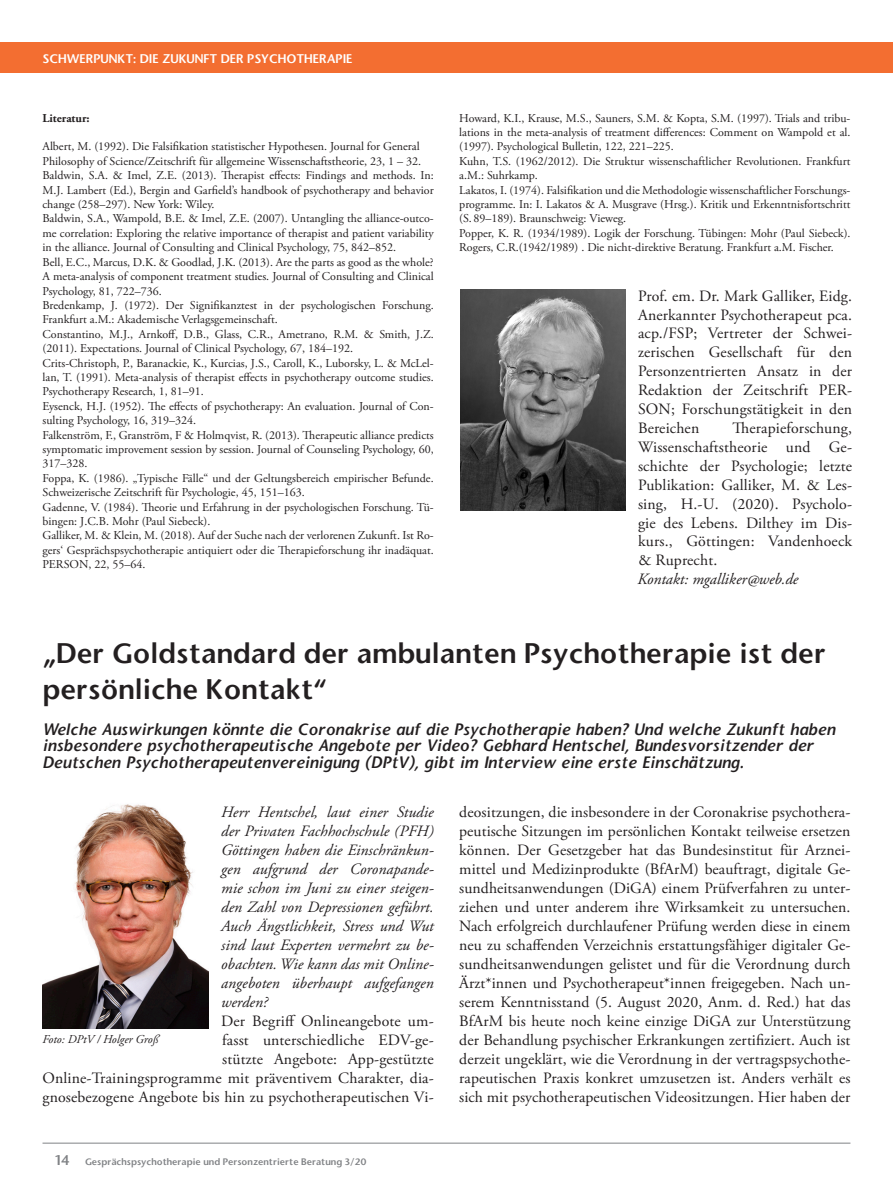
<style>
.page{position:relative;width:893px;height:1191px;background:#fff}
.page>*{position:absolute;margin:0;border:0;box-sizing:border-box;transform-origin:0 0}
.Headlines{font:27px/36px "Stone Sans Semi Boold";color:#231f20}
.Fliesstext_ohne_Einz{font:15.75px/19px "Adobe Garamond Pro";letter-spacing:.01em;color:#231f20;text-align:justify}
.Fliesstext_ohne_Einz-2{font:italic 15.75px/19px "Adobe Garamond Pro";letter-spacing:.005em;color:#231f20;text-align:justify}
.Headlines_1{font:italic 15.75px/16.5px "Stone Sans Semi Boold";color:#231f20}
.Literaturangaben{font:12px/14.4px "Adobe Garamond Pro";color:#231f20;text-align:justify}
.Literaturangaben_Ueb{font:12px/14.4px "Adobe Garamond Pro";color:#231f20}
.t1{font:12px "Stone Sans Semi Boold";color:#fff}
.Bildunterschrift{font:italic 12px "Adobe Garamond Pro";color:#231f20}
.Literaturangaben_Ueb-2{font:700 12px "Adobe Garamond Pro";color:#231f20}
.t2{font:9px "Stone Sans Semi Boold";color:#808285}
.s1{font-size:13.5px}
</style>
<div class="page">
<hr style="left:43px;top:1142px;width:807px;height:1px;background:#808285">
<div style="left:0;top:43px;width:893px;height:30px;background:#f36e31"></div>
<img style="left:460px;top:289px;width:166px;height:221px">
<img style="left:43px;top:804px;width:165px;height:224px">
<p class="t1" style="left:43px;top:51px;width:312px">SCHWERPUNKT: DIE ZUKUNFT DER PSYCHOTHERAPIE</p>
<p class="Literaturangaben_Ueb-2" style="left:43px;top:111px;width:49px">Literatur:</p>
<p class="Literaturangaben_Ueb" style="left:43px;top:140px;width:380px">Albert, M. (1992). Die Falsifikation statistischer Hypothesen. Journal for General<br>Philosophy of Science/Zeitschrift für allgemeine Wissenschaftstheorie, 23, 1 – 32.</p>
<p class="Literaturangaben" style="left:43px;top:169px;width:393px">Baldwin, S.A. &amp; Imel, Z.E. (2013). Therapist effects: Findings and methods. In:<br>M.J. Lambert (Ed.), Bergin and Garfield’s handbook of psychotherapy and behavior change (258–297). New York: Wiley.</p>
<p class="Literaturangaben" style="left:43px;top:212px;width:393px">Baldwin, S.A., Wampold, B.E. &amp; Imel, Z.E. (2007). Untangling the alliance-outco&shy;me correlation: Exploring the relative importance of therapist and patient variability in the alliance. Journal of Consulting and Clinical Psychology, 75, 842–852.</p>
<p class="Literaturangaben" style="left:43px;top:255px;width:393px">Bell, E.C., Marcus, D.K. &amp; Goodlad, J.K. (2013). Are the parts as good as the whole?<br>A meta-analysis of component treatment studies. Journal of Consulting and Clinical Psychology, 81, 722–736.</p>
<p class="Literaturangaben" style="left:43px;top:298px;width:393px">Bredenkamp, J. (1972). Der Signifikanztest in der psychologischen Forschung.<br>Frankfurt a.M.: Akademische Verlagsgemeinschaft.</p>
<p class="Literaturangaben" style="left:43px;top:327px;width:393px">Constantino, M.J., Arnkoff, D.B., Glass, C.R., Ametrano, R.M. &amp; Smith, J.Z. (2011). Expectations. Journal of Clinical Psychology, 67, 184–192.</p>
<p class="Literaturangaben" style="left:43px;top:356px;width:393px">Crits-Christoph, P., Baranackie, K., Kurcias, J.S., Caroll, K., Luborsky, L. &amp; McLel&shy;lan, T. (1991). Meta-analysis of therapist effects in psychotherapy outcome studies.<br>Psychotherapy Research, 1, 81–91.</p>
<p class="Literaturangaben" style="left:43px;top:399px;width:393px">Eysenck, H.J. (1952). The effects of psychotherapy: An evaluation. Journal of Con&shy;sulting Psychology, 16, 319–324.</p>
<p class="Literaturangaben" style="left:43px;top:428px;width:393px">Falkenström, F., Granström, F &amp; Holmqvist, R. (2013). Therapeutic alliance predicts symptomatic improvement session by session. Journal of Counseling Psychology, 60, 317–328.</p>
<p class="Literaturangaben" style="left:43px;top:471px;width:393px">Foppa, K. (1986). „Typische Fälle“ und der Geltungsbereich empirischer Befunde.<br>Schweizerische Zeitschrift für Psychologie, 45, 151–163.</p>
<p class="Literaturangaben" style="left:43px;top:500px;width:393px">Gadenne, V. (1984). Theorie und Erfahrung in der psychologischen Forschung. Tü&shy;bingen: J.C.B. Mohr (Paul Siebeck).</p>
<p class="Literaturangaben" style="left:43px;top:529px;width:393px">Galliker, M. &amp; Klein, M. (2018). Auf der Suche nach der verlorenen Zukunft. Ist Ro&shy;gers‘ Gesprächspsychotherapie antiquiert oder die Therapieforschung ihr inadäquat.<br>PERSON, 22, 55–64.</p>
<p class="Literaturangaben" style="left:459px;top:111px;width:393px">Howard, K.I., Krause, M.S., Sauners, S.M. &amp; Kopta, S.M. (1997). Trials and tribu&shy;lations in the meta-analysis of treatment differences: Comment on Wampold et al. (1997). Psychological Bulletin, 122, 221–225.</p>
<p class="Literaturangaben" style="left:459px;top:154px;width:393px">Kuhn, T.S. (1962/2012). Die Struktur wissenschaftlicher Revolutionen. Frankfurt a.M.: Suhrkamp.</p>
<p class="Literaturangaben" style="left:459px;top:183px;width:393px">Lakatos, I. (1974). Falsifikation und die Methodologie wissenschaftlicher Forschungs&shy;programme. In: I. Lakatos &amp; A. Musgrave (Hrsg.). Kritik und Erkenntnisfortschritt (S. 89–189). Braunschweig: Vieweg.</p>
<p class="Literaturangaben" style="left:459px;top:226px;width:393px">Popper, K. R. (1934/1989). Logik der Forschung. Tübingen: Mohr (Paul Siebeck).<br>Rogers, C.R.(1942/1989) . Die nicht-direktive Beratung. Frankfurt a.M. Fischer.</p>
<p class="Fliesstext_ohne_Einz" style="left:638px;top:287px;width:216px">Prof. em. Dr. Mark Galliker, Eidg.<br>Anerkannter Psychotherapeut pca. acp./FSP; Vertreter der Schwei&shy;zerischen Gesellschaft für den Personzentrierten Ansatz in der Redaktion der Zeitschrift PER-SON; Forschungstätigkeit in den Bereichen</p>
<p class="Fliesstext_ohne_Einz" style="left:638px;top:419px;width:215px;text-indent:94px">Therapieforschung, Wissenschaftstheorie und Ge&shy;schichte der Psychologie; letzte Publikation: Galliker, M. &amp; Les&shy;sing, H.-U. (2020). Psycholo&shy;gie des Lebens. Dilthey im Dis&shy;kurs., Göttingen: Vandenhoeck &amp; Ruprecht.</p>
<p class="Fliesstext_ohne_Einz-2" style="left:637px;top:570px;width:162px">Kontakt: mgalliker@web.de</p>
<p class="Headlines" style="left:43px;top:635px;width:785px">„Der Goldstandard der ambulanten Psychotherapie ist der persönliche Kontakt“</p>
<p class="Headlines_1" style="left:43px;top:720px;width:794px">Welche Auswirkungen könnte die Coronakrise auf die Psychotherapie haben? Und welche Zukunft haben insbesondere psychotherapeutische Angebote per Video? Gebhard Hentschel, Bundesvorsitzender der<br>Deutschen Psychotherapeutenvereinigung (DPtV), gibt im Interview eine erste Einschätzung.</p>
<p class="Fliesstext_ohne_Einz-2" style="left:221px;top:803px;width:214px">Herr Hentschel, laut einer Studie der Privaten Fachhochschule (PFH)<br>Göttingen haben die Einschränkun&shy;gen aufgrund der Coronapande&shy;mie schon im Juni zu einer steigen&shy;den Zahl von Depressionen geführt.<br>Auch Ängstlichkeit, Stress und Wut sind laut Experten vermehrt zu be&shy;obachten. Wie kann das mit Online&shy;angeboten überhaupt aufgefangen werden?</p>
<p class="Fliesstext_ohne_Einz" style="left:43px;top:1012px;width:393px;text-align:right">Der Begriff Onlineangebote um-<br>fasst unterschiedliche EDV-ge-<br>stützte Angebote: App-gestützte Online-Trainingsprogramme mit präventivem Charakter, dia&shy;gnosebezogene Angebote bis hin zu psychotherapeutischen Vi-</p>
<p class="Bildunterschrift" style="left:43px;top:1032px;width:117px">Foto: DPtV / Holger Groß</p>
<p class="t2" style="left:55px;top:1156px;width:313px"><span class="s1">14</span> Gesprächspsychotherapie und Personzentrierte Beratung 3/20</p>
<p class="Fliesstext_ohne_Einz" style="left:459px;top:803px;width:393px">deositzungen, die insbesondere in der Coronakrise psychothera&shy;peutische Sitzungen im persönlichen Kontakt teilweise ersetzen können. Der Gesetzgeber hat das Bundesinstitut für Arznei&shy;mittel und Medizinprodukte (BfArM) beauftragt, digitale Ge&shy;sundheitsanwendungen (DiGA) einem Prüfverfahren zu unter&shy;ziehen und unter anderem ihre Wirksamkeit zu untersuchen.<br>Nach erfolgreich durchlaufener Prüfung werden diese in einem neu zu schaffenden Verzeichnis erstattungsfähiger digitaler Ge&shy;sundheitsanwendungen gelistet und für die Verordnung durch Ärzt*innen und Psychotherapeut*innen freigegeben. Nach un&shy;serem Kenntnisstand (5. August 2020, Anm. d. Red.) hat das BfArM bis heute noch keine einzige DiGA zur Unterstützung der Behandlung psychischer Erkrankungen zertifiziert. Auch ist derzeit ungeklärt, wie die Verordnung in der vertragspsychothe&shy;rapeutischen Praxis konkret umzusetzen ist. Anders verhält es sich mit psychotherapeutischen Videositzungen. Hier haben der</p>
</div>
